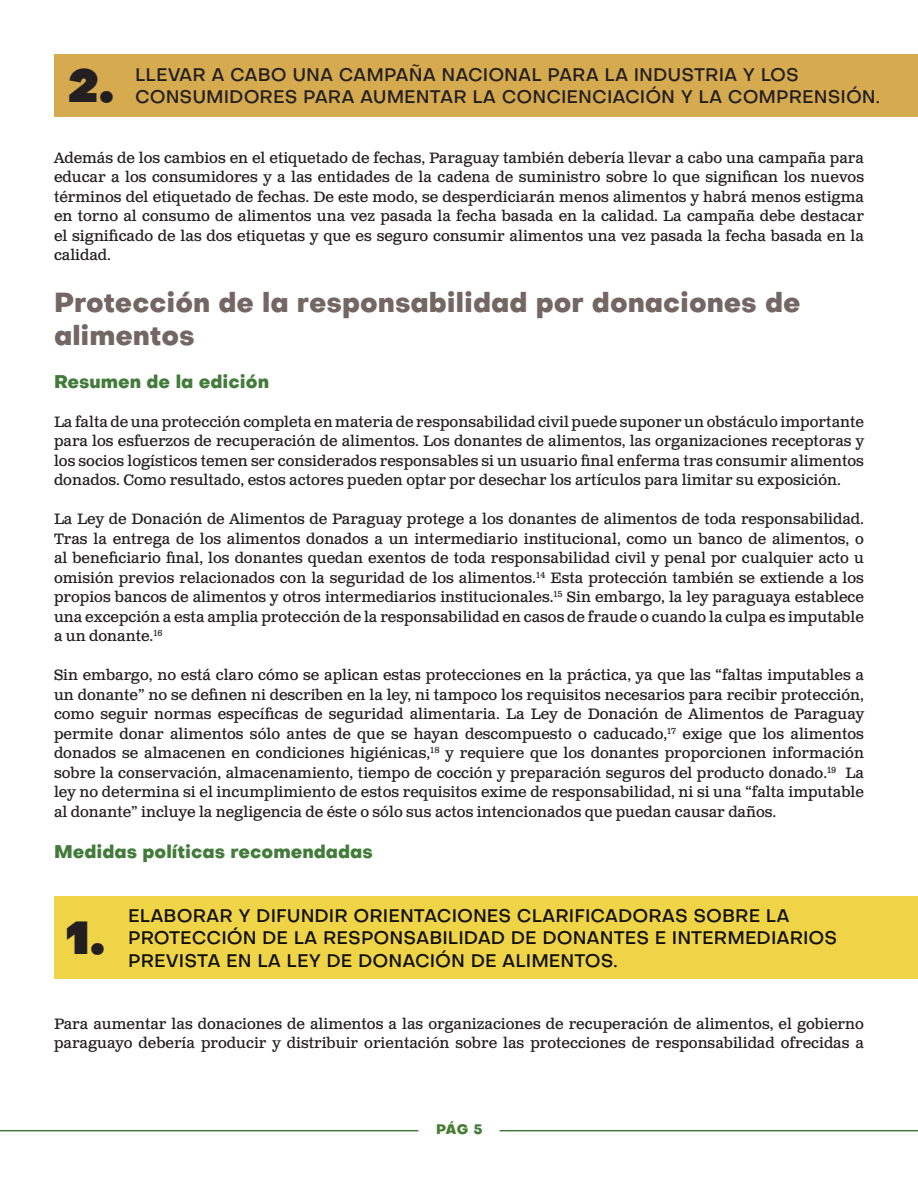
<style>
.page{position:relative;width:918px;height:1188px;background:#fff}
.page>*{position:absolute;margin:0;border:0;box-sizing:border-box;transform-origin:0 0}
.t1{font:45px "Objectivity Super";color:#231f20}
.heading_2{font:800 27px/32.4px "Objectivity";color:#736663}
.t2{font:500 18px/22.5px "Objectivity";color:#0e0e0a}
.t3{font:500 18px "Objectivity";color:#231f20}
.heading_2-2{font:800 18px "Objectivity";color:#427b3a}
.t4{font:15px/19.5px "Clarendon Text Pro";color:#231f20;text-align:justify}
.t5{font:800 13.5px "Objectivity";color:#457c32}
.s1{color:#427b3a}
</style>
<div class="page">
<hr style="left:0;top:1130px;width:418px;height:1px;background:#427b3a">
<hr style="left:500px;top:1130px;width:418px;height:1px;background:#427b3a">
<div style="left:54px;top:896px;width:864px;height:82px;background:#f0d447"></div>
<div style="left:54px;top:54px;width:864px;height:63px;background:#d6ab50"></div>
<p class="t1" style="left:68px;top:49px;width:47px">2.</p>
<p class="t3" style="left:135px;top:62px;width:665px">LLEVAR A CABO UNA CAMPAÑA NACIONAL PARA LA INDUSTRIA Y LOS</p>
<p class="t3" style="left:135px;top:85px;width:746px">CONSUMIDORES PARA AUMENTAR LA CONCIENCIACIÓN Y LA COMPRENSIÓN.</p>
<p class="t4" style="left:54px;top:148px;width:812px">Además de los cambios en el etiquetado de fechas, Paraguay también debería llevar a cabo una campaña para educar a los consumidores y a las entidades de la cadena de suministro sobre lo que significan los nuevos términos del etiquetado de fechas. De este modo, se desperdiciarán menos alimentos y habrá menos estigma en torno al consumo de alimentos una vez pasada la fecha basada en la calidad. La campaña debe destacar el significado de las dos etiquetas y que es seguro consumir alimentos una vez pasada la fecha basada en la calidad.</p>
<p class="heading_2" style="left:54px;top:286px;width:748px">Protección de la responsabilidad por donaciones de alimentos</p>
<p class="heading_2-2" style="left:54px;top:368px;width:217px">Resumen de la edición</p>
<p class="t4" style="left:54px;top:412px;width:812px">La falta de una protección completa en materia de responsabilidad civil puede suponer un obstáculo importante para los esfuerzos de recuperación de alimentos. Los donantes de alimentos, las organizaciones receptoras y los socios logísticos temen ser considerados responsables si un usuario final enferma tras consumir alimentos donados. Como resultado, estos actores pueden optar por desechar los artículos para limitar su exposición.</p>
<p class="t4" style="left:54px;top:510px;width:812px">La Ley de Donación de Alimentos de Paraguay protege a los donantes de alimentos de toda responsabilidad.<br>Tras la entrega de los alimentos donados a un intermediario institucional, como un banco de alimentos, o al beneficiario final, los donantes quedan exentos de toda responsabilidad civil y penal por cualquier acto u omisión previos relacionados con la seguridad de los alimentos.<sup>14</sup> Esta protección también se extiende a los propios bancos de alimentos y otros intermediarios institucionales.<sup>15</sup> Sin embargo, la ley paraguaya establece una excepción a esta amplia protección de la responsabilidad en casos de fraude o cuando la culpa es imputable a un donante.<sup>16</sup></p>
<p class="t4" style="left:54px;top:666px;width:812px">Sin embargo, no está claro cómo se aplican estas protecciones en la práctica, ya que las “faltas imputables a un donante” no se definen ni describen en la ley, ni tampoco los requisitos necesarios para recibir protección, como seguir normas específicas de seguridad alimentaria. La Ley de Donación de Alimentos de Paraguay permite donar alimentos sólo antes de que se hayan descompuesto o caducado,<sup>17</sup> exige que los alimentos donados se almacenen en condiciones higiénicas,<sup>18</sup> y requiere que los donantes proporcionen información sobre la conservación, almacenamiento, tiempo de cocción y preparación seguros del producto donado.<sup>19</sup> La ley no determina si el incumplimiento de estos requisitos exime de responsabilidad, ni si una “falta imputable al donante” incluye la negligencia de éste o sólo sus actos intencionados que puedan causar daños.</p>
<p class="heading_2-2" style="left:54px;top:838px;width:320px">Medidas políticas recomendadas</p>
<p class="t1" style="left:66px;top:901px;width:41px">1.</p>
<p class="t2" style="left:128px;top:904px;width:711px">ELABORAR Y DIFUNDIR ORIENTACIONES CLARIFICADORAS SOBRE LA<br>PROTECCIÓN DE LA RESPONSABILIDAD DE DONANTES E INTERMEDIARIOS<br>PREVISTA EN LA LEY DE DONACIÓN DE ALIMENTOS.</p>
<p class="t4" style="left:54px;top:1014px;width:812px">Para aumentar las donaciones de alimentos a las organizaciones de recuperación de alimentos, el gobierno paraguayo debería producir y distribuir orientación sobre las protecciones de responsabilidad ofrecidas a</p>
<p class="t5" style="left:436px;top:1119px;width:48px">PÁG <span class="s1">5</span></p>
</div>
